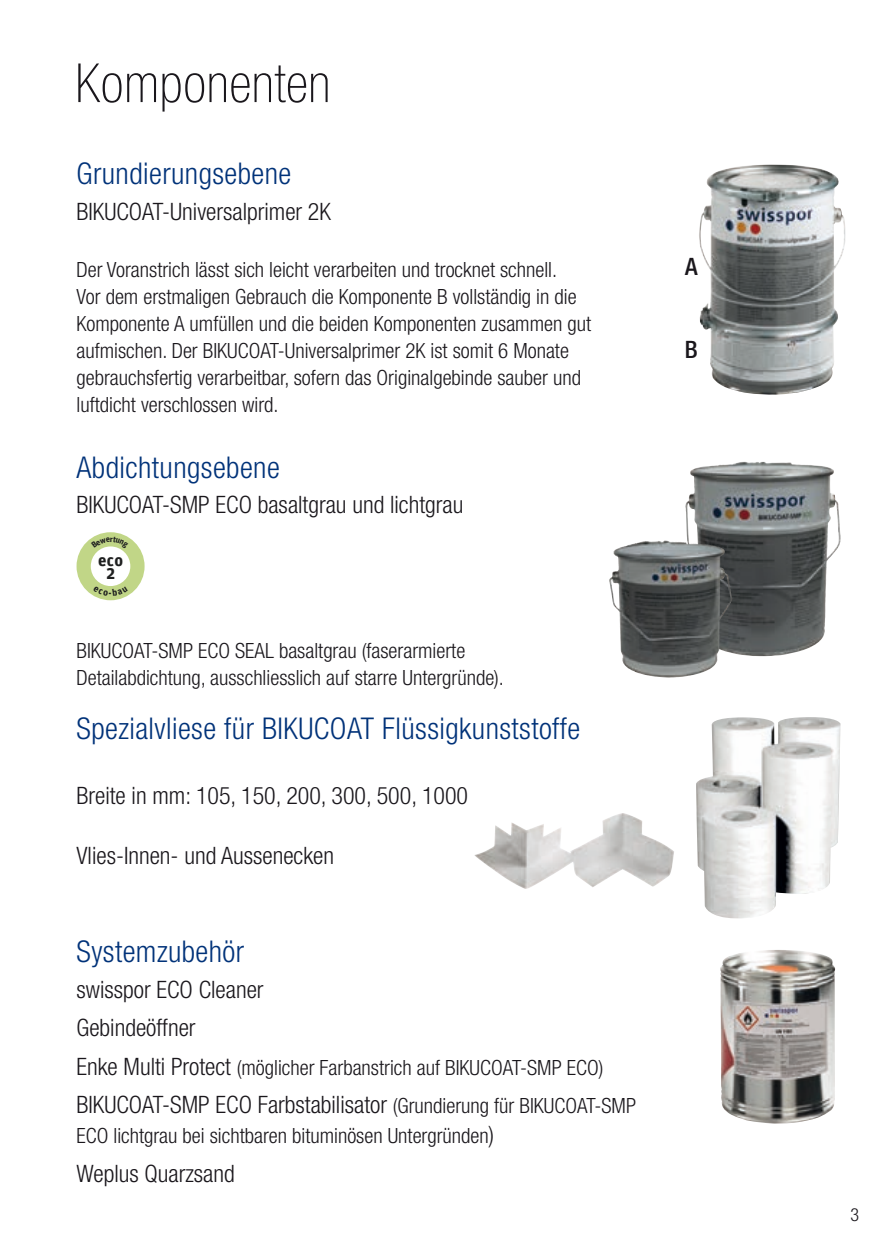
<style>
.page{position:relative;width:893px;height:1259px;background:#fff}
.page>*{position:absolute;margin:0;border:0;box-sizing:border-box;transform-origin:0 0}
.t1{font:100 condensed 54px "Helvetica Neue LT Std";letter-spacing:.01em;color:#1a171c}
.t2{font:300 condensed 30px "Helvetica Neue LT Std";letter-spacing:.015em;color:#003279}
.t3{font:300 condensed 24px/38.4px "Helvetica Neue LT Std";color:#1a171c}
.t4{font:500 condensed 24px "Helvetica Neue LT Std";color:#1a171c}
.t5{font:300 condensed 21px/27px "Helvetica Neue LT Std";color:#1a171c}
.t6{font:300 condensed 18px "Helvetica Neue LT Std";color:#1a171c}
.t7{font:700 16.8px/12.9px "Unit";color:#1f2020;text-align:center}
.s1{font-size:24px}
.s2{font-size:21px}
</style>
<div class="page">
<img style="left:699px;top:164px;width:147px;height:231px">
<img style="left:685px;top:461px;width:156px;height:195px">
<div style="left:77px;top:533px;width:68px;height:67px;background:#c1d687;border-radius:50%"></div>
<div style="left:91px;top:546px;width:39px;height:40px;background:#fff;border-radius:50%"></div>
<img style="left:696px;top:717px;width:145px;height:202px">
<img style="left:720px;top:950px;width:115px;height:173px">
<img style="left:609px;top:541px;width:54px;height:96px">
<img style="left:587px;top:813px;width:36px;height:30px">
<svg style="left:91px;top:537px;width:29px;height:12px"></svg>
<h1 class="t1" style="left:75px;top:53px;width:257px">Komponenten</h1>
<h2 class="t2" style="left:77px;top:156px;width:216px">Grundierungsebene</h2>
<p class="t3" style="left:77px;top:192px;width:256px">BIKUCOAT-Universalprimer 2K</p>
<p class="t5" style="left:77px;top:256px;width:516px">Der Voranstrich lässt sich leicht verarbeiten und trocknet schnell.<br>Vor dem erstmaligen Gebrauch die Komponente B vollständig in die Komponente A umfüllen und die beiden Komponenten zusammen gut aufmischen. Der BIKUCOAT-Universalprimer 2K ist somit 6 Monate gebrauchsfertig verarbeitbar, sofern das Originalgebinde sauber und luftdicht verschlossen wird.</p>
<h2 class="t2" style="left:77px;top:450px;width:205px">Abdichtungsebene</h2>
<p class="t3" style="left:77px;top:485px;width:388px">BIKUCOAT-SMP ECO basaltgrau und lichtgrau</p>
<p class="t7" style="left:98px;top:554px;width:27px">eco<br>2</p>
<p class="t5" style="left:77px;top:636px;width:429px">BIKUCOAT-SMP ECO SEAL basaltgrau (faserarmierte<br>Detailabdichtung, ausschliesslich auf starre Untergründe).</p>
<h2 class="t2" style="left:77px;top:710px;width:505px">Spezialvliese für BIKUCOAT Flüssigkunststoffe</h2>
<p class="t3" style="left:77px;top:776px;width:393px">Breite in mm: 105, 150, 200, 300, 500, 1000</p>
<p class="t3" style="left:77px;top:836px;width:259px">Vlies-Innen- und Aussenecken</p>
<h2 class="t2" style="left:77px;top:934px;width:169px">Systemzubehör</h2>
<p class="t3" style="left:77px;top:969px;width:189px">swisspor ECO Cleaner<br>Gebindeöffner</p>
<p class="t5" style="left:77px;top:1053px;width:528px"><span class="s1">Enke Multi Protect</span> (möglicher Farbanstrich auf BIKUCOAT-SMP ECO)</p>
<p class="t3" style="left:77px;top:1085px;width:561px">BIKUCOAT-SMP ECO Farbstabilisator <span class="s2">(Grundierung für BIKUCOAT-SMP</span></p>
<p class="t5" style="left:77px;top:1122px;width:419px">ECO lichtgrau bei sichtbaren bituminösen Untergründen<span class="s1">)</span></p>
<p class="t3" style="left:77px;top:1153px;width:160px">Weplus Quarzsand</p>
<p class="t4" style="left:685px;top:253px;width:14px">A</p>
<p class="t4" style="left:685px;top:335px;width:14px">B</p>
<p class="t6" style="left:850px;top:1204px;width:10px">3</p>
</div>
